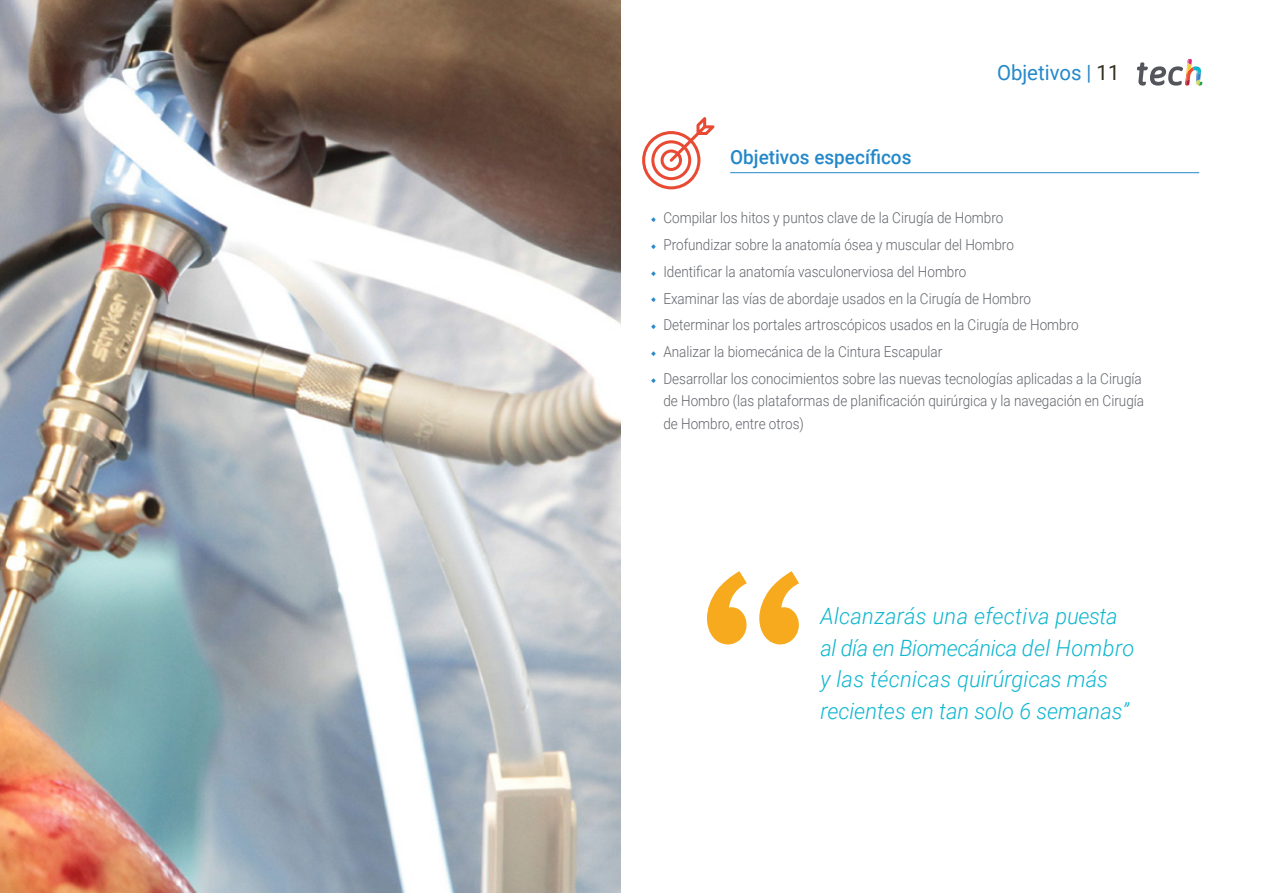
<style>
.page{position:relative;width:1263px;height:893px;background:#fff}
.page>*{position:absolute;margin:0;border:0;box-sizing:border-box;transform-origin:0 0}
.t1{font:italic 300 22.5px/31.5px "Roboto";color:#0fb6cf}
.t2{font:21px "Roboto";color:#2488c9}
.t3{font:500 19.5px "Roboto";color:#2488c9}
.t4{font:300 15px/26.7px "Roboto";color:#61646a;scale:.9 1}
.s1{color:#312e20}
</style>
<div class="page">
<svg style="left:1137px;top:59px;width:65px;height:27px"></svg>
<img style="left:0;top:0;width:621px;height:893px">
<svg style="left:707px;top:571px;width:92px;height:73px"></svg>
<hr style="left:730px;top:172px;width:469px;height:1px;background:#2488c9">
<svg style="left:642px;top:117px;width:72px;height:72px"></svg>
<h3 class="t3" style="left:730px;top:144px;width:183px">Objetivos específicos</h3>
<h2 class="t2" style="left:997px;top:57px;width:124px">Objetivos | <span class="s1">11</span></h2>
<p class="t4" style="left:663px;top:204px;width:533px">Compilar los hitos y puntos clave de la Cirugía de Hombro<br>Profundizar sobre la anatomía ósea y muscular del Hombro<br>Identificar la anatomía vasculonerviosa del Hombro<br>Examinar las vías de abordaje usados en la Cirugía de Hombro<br>Determinar los portales artroscópicos usados en la Cirugía de Hombro<br>Analizar la biomecánica de la Cintura Escapular<br>Desarrollar los conocimientos sobre las nuevas tecnologías aplicadas a la Cirugía</p>
<p class="t4" style="left:663px;top:389px;width:536px;line-height:22.5px">de Hombro (las plataformas de planificación quirúrgica y la navegación en Cirugía de Hombro, entre otros)</p>
<h1 class="t1" style="left:820px;top:600px;width:315px">Alcanzarás una efectiva puesta al día en Biomecánica del Hombro y las técnicas quirúrgicas más recientes en tan solo 6 semanas”</h1>
</div>
